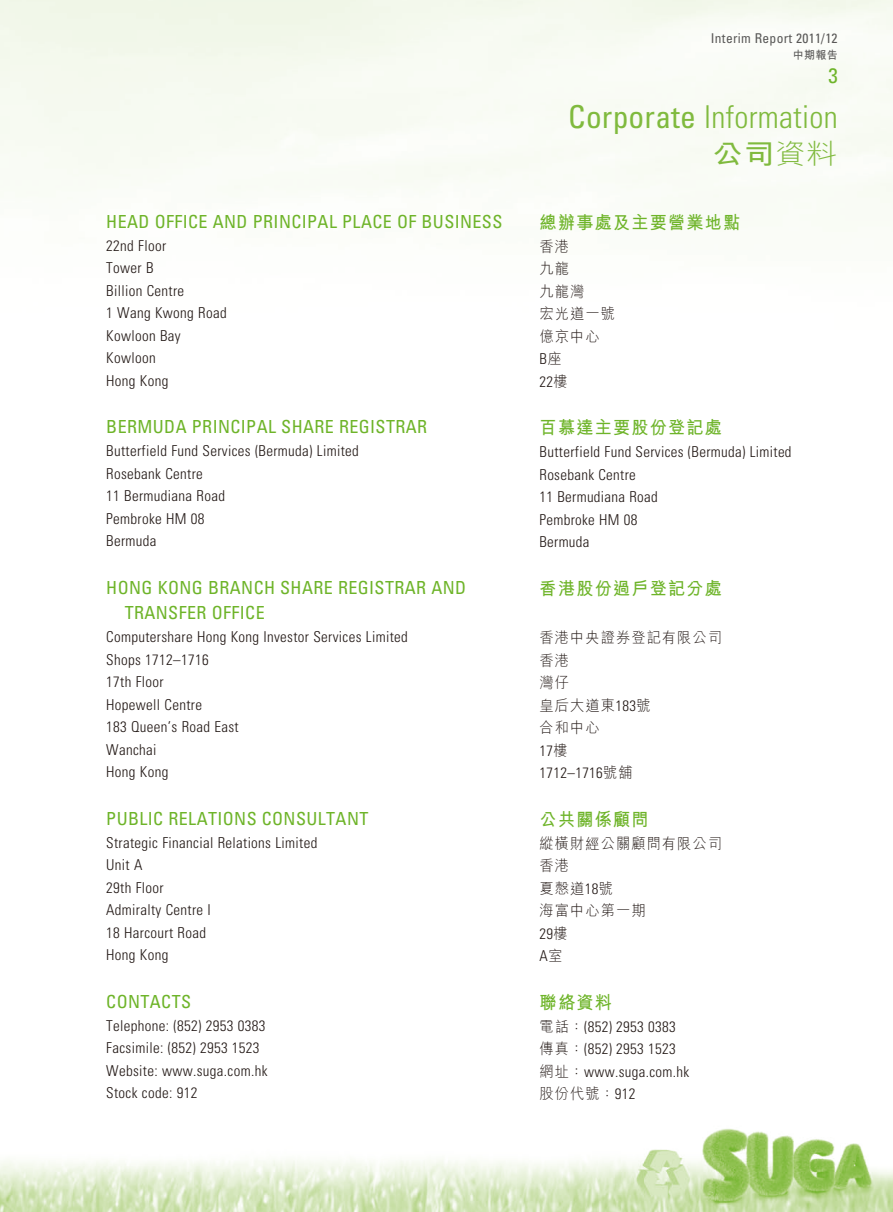
<style>
.page{position:relative;width:893px;height:1212px;background:#fff}
.page>*{position:absolute;margin:0;border:0;box-sizing:border-box;transform-origin:0 0}
.t1{font:300 condensed 31.5px "Univers LT Std";letter-spacing:.005em;color:#80ba3e}
.t2{font:700 27.45px "M Hei HK";color:#80ba3e;scale:1.15 1}
.t3{font:condensed 21px "Univers LT Std";color:#6eb429}
.t4{font:condensed 18px/25.5px "Univers LT Std";letter-spacing:.02em;color:#6eb429}
.t5{font:700 18px "M Hei HK";letter-spacing:.075em;color:#6eb429;scale:.95 1}
.t6{font:300 condensed 15px/22.5px "Univers LT Std";letter-spacing:.02em;color:#231916}
.t7{font:300 15px/22.5px "M Hei HK";letter-spacing:.075em;color:#231916;scale:.95 1}
.t8{font:condensed 13.5px "Univers LT Std";letter-spacing:.02em;color:#595857}
.t9{font:700 11.25px "M Hei HK";color:#595857}
.s1{font-weight:400}
.s2{font-weight:300}
.s3{font-family:"M Hei HK";font-stretch:normal}
.s4{font-family:"Univers LT Std";font-stretch:condensed}
</style>
<div class="page">
<img style="left:0;top:0;width:893px;height:1212px">
<p class="t4" style="left:106px;top:208px;width:398px">HEAD OFFICE AND PRINCIPAL PLACE OF BUSINESS</p>
<p class="t6" style="left:106px;top:234px;width:122px">22nd Floor<br>Tower B<br>Billion Centre<br>1 Wang Kwong Road<br>Kowloon Bay<br>Kowloon<br>Hong Kong</p>
<p class="t4" style="left:106px;top:414px;width:322px">BERMUDA PRINCIPAL SHARE REGISTRAR</p>
<p class="t6" style="left:106px;top:440px;width:254px">Butterfield Fund Services (Bermuda) Limited<br>Rosebank Centre<br>11 Bermudiana Road<br>Pembroke HM 08<br>Bermuda</p>
<p class="t4" style="left:125px;top:574px;width:343px;text-indent:-18px">HONG KONG BRANCH SHARE REGISTRAR AND<br>TRANSFER OFFICE</p>
<p class="t6" style="left:106px;top:626px;width:303px">Computershare Hong Kong Investor Services Limited<br>Shops 1712–1716<br>17th Floor<br>Hopewell Centre<br>183 Queen’s Road East<br>Wanchai<br>Hong Kong</p>
<p class="t4" style="left:106px;top:805px;width:264px">PUBLIC RELATIONS CONSULTANT</p>
<p class="t6" style="left:106px;top:831px;width:213px">Strategic Financial Relations Limited<br>Unit A<br>29th Floor<br>Admiralty Centre I<br>18 Harcourt Road<br>Hong Kong</p>
<p class="t4" style="left:106px;top:988px;width:86px">CONTACTS</p>
<p class="t6" style="left:106px;top:1014px;width:163px">Telephone: (852) 2953 0383<br>Facsimile: (852) 2953 1523<br>Website: www.suga.com.hk<br>Stock code: 912</p>
<p class="t8" style="left:711px;top:30px;width:128px">Interim Report 2011/12</p>
<p class="t9" style="left:793px;top:47px;width:47px">中期報告</p>
<h3 class="t3" style="left:828px;top:62px;width:11px">3</h3>
<h1 class="t1" style="left:568px;top:98px;width:271px"><span class="s1">Corporate</span> Information</h1>
<h2 class="t2" style="left:712px;top:134px;width:111px">公司<span class="s2">資料</span></h2>
<p class="t5" style="left:540px;top:209px;width:213px">總辦事處及主要營業地點</p>
<p class="t7" style="left:540px;top:234px;width:81px">香港<br>九龍<br>九龍灣<br>宏光道一號億京中心</p>
<p class="t6" style="left:540px;top:347px;width:30px">B<span class="s3">座<br></span>22<span class="s3">樓</span></p>
<p class="t5" style="left:540px;top:414px;width:193px">百慕達主要股份登記處</p>
<p class="t6" style="left:539px;top:440px;width:254px">Butterfield Fund Services (Bermuda) Limited<br>Rosebank Centre<br>11 Bermudiana Road<br>Pembroke HM 08<br>Bermuda</p>
<p class="t5" style="left:540px;top:575px;width:193px">香港股份過戶登記分處</p>
<p class="t7" style="left:540px;top:626px;width:194px">香港中央證券登記有限公司香港<br>灣仔<br>皇后大道東<span class="s4">183</span>號<br>合和中心</p>
<p class="t6" style="left:540px;top:739px;width:95px">17<span class="s3">樓<br></span>1712–1716<span class="s3">號舖</span></p>
<p class="t5" style="left:540px;top:806px;width:116px">公共關係顧問</p>
<p class="t7" style="left:540px;top:831px;width:194px">縱橫財經公關顧問有限公司香港<br>夏愨道<span class="s4">18</span>號<br>海富中心第一期</p>
<p class="t6" style="left:540px;top:922px;width:30px">29<span class="s3">樓<br></span>A<span class="s3">室</span></p>
<p class="t5" style="left:540px;top:989px;width:77px">聯絡資料</p>
<p class="t6" style="left:540px;top:1015px;width:151px"><span class="s3">電話：</span>(852) 2953 0383<span class="s3">傳真：</span>(852) 2953 1523<span class="s3">網址：</span>www.suga.com.hk</p>
<p class="t7" style="left:540px;top:1082px;width:102px">股份代號：<span class="s4">912</span></p>
</div>
